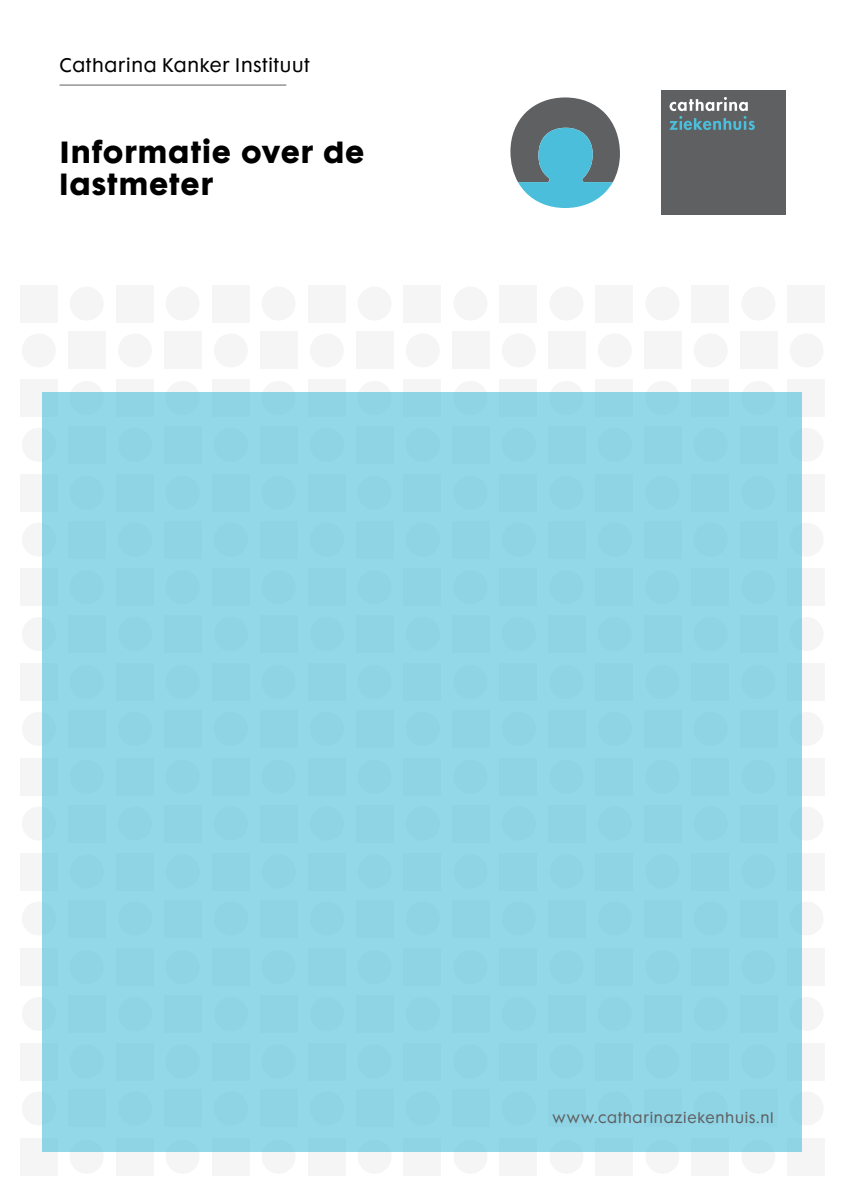
<style>
.page{position:relative;width:842px;height:1191px;background:#fff}
.page>*{position:absolute;margin:0;border:0;box-sizing:border-box;transform-origin:0 0}
.t1{font:700 28px/32px "Cg Futura Maxi";letter-spacing:.035em;color:#000}
.t2{font:18px "Cg Futura Maxi";letter-spacing:.045em;color:#000}
.t3{font:14px "Cg Futura Maxi";letter-spacing:.055em;color:#5f6062}
</style>
<div class="page">
<div style="left:70px;top:287px;width:34px;height:33px;background:#f5f5f6;border-radius:50%"></div>
<div style="left:116px;top:285px;width:37px;height:37px;background:#f5f5f6"></div>
<div style="left:166px;top:287px;width:34px;height:33px;background:#f5f5f6;border-radius:50%"></div>
<div style="left:212px;top:285px;width:37px;height:37px;background:#f5f5f6"></div>
<div style="left:262px;top:287px;width:34px;height:33px;background:#f5f5f6;border-radius:50%"></div>
<div style="left:308px;top:285px;width:37px;height:37px;background:#f5f5f6"></div>
<div style="left:358px;top:287px;width:33px;height:33px;background:#f5f5f6;border-radius:50%"></div>
<div style="left:404px;top:285px;width:37px;height:37px;background:#f5f5f6"></div>
<div style="left:454px;top:287px;width:33px;height:33px;background:#f5f5f6;border-radius:50%"></div>
<div style="left:500px;top:285px;width:37px;height:37px;background:#f5f5f6"></div>
<div style="left:549px;top:287px;width:34px;height:33px;background:#f5f5f6;border-radius:50%"></div>
<div style="left:596px;top:285px;width:37px;height:37px;background:#f5f5f6"></div>
<div style="left:645px;top:287px;width:34px;height:33px;background:#f5f5f6;border-radius:50%"></div>
<div style="left:692px;top:285px;width:37px;height:37px;background:#f5f5f6"></div>
<div style="left:741px;top:287px;width:34px;height:33px;background:#f5f5f6;border-radius:50%"></div>
<div style="left:788px;top:285px;width:37px;height:37px;background:#f5f5f6"></div>
<div style="left:20px;top:285px;width:37px;height:37px;background:#f5f5f6"></div>
<div style="left:118px;top:333px;width:34px;height:34px;background:#f5f5f6;border-radius:50%"></div>
<div style="left:164px;top:332px;width:38px;height:37px;background:#f5f5f6"></div>
<div style="left:214px;top:333px;width:34px;height:34px;background:#f5f5f6;border-radius:50%"></div>
<div style="left:260px;top:332px;width:37px;height:37px;background:#f5f5f6"></div>
<div style="left:310px;top:333px;width:34px;height:34px;background:#f5f5f6;border-radius:50%"></div>
<div style="left:356px;top:332px;width:37px;height:37px;background:#f5f5f6"></div>
<div style="left:406px;top:333px;width:34px;height:34px;background:#f5f5f6;border-radius:50%"></div>
<div style="left:452px;top:332px;width:37px;height:37px;background:#f5f5f6"></div>
<div style="left:502px;top:333px;width:34px;height:34px;background:#f5f5f6;border-radius:50%"></div>
<div style="left:548px;top:332px;width:37px;height:37px;background:#f5f5f6"></div>
<div style="left:598px;top:333px;width:34px;height:34px;background:#f5f5f6;border-radius:50%"></div>
<div style="left:644px;top:332px;width:37px;height:37px;background:#f5f5f6"></div>
<div style="left:694px;top:333px;width:34px;height:34px;background:#f5f5f6;border-radius:50%"></div>
<div style="left:740px;top:332px;width:37px;height:37px;background:#f5f5f6"></div>
<div style="left:790px;top:333px;width:34px;height:34px;background:#f5f5f6;border-radius:50%"></div>
<div style="left:22px;top:333px;width:34px;height:34px;background:#f5f5f6;border-radius:50%"></div>
<div style="left:68px;top:332px;width:37px;height:37px;background:#f5f5f6"></div>
<div style="left:70px;top:381px;width:34px;height:34px;background:#f5f5f6;border-radius:50%"></div>
<div style="left:116px;top:379px;width:37px;height:37px;background:#f5f5f6"></div>
<div style="left:166px;top:381px;width:34px;height:34px;background:#f5f5f6;border-radius:50%"></div>
<div style="left:212px;top:379px;width:37px;height:37px;background:#f5f5f6"></div>
<div style="left:262px;top:381px;width:34px;height:34px;background:#f5f5f6;border-radius:50%"></div>
<div style="left:308px;top:379px;width:37px;height:37px;background:#f5f5f6"></div>
<div style="left:358px;top:381px;width:33px;height:34px;background:#f5f5f6;border-radius:50%"></div>
<div style="left:404px;top:379px;width:37px;height:37px;background:#f5f5f6"></div>
<div style="left:454px;top:381px;width:33px;height:34px;background:#f5f5f6;border-radius:50%"></div>
<div style="left:500px;top:379px;width:37px;height:37px;background:#f5f5f6"></div>
<div style="left:549px;top:381px;width:34px;height:34px;background:#f5f5f6;border-radius:50%"></div>
<div style="left:596px;top:379px;width:37px;height:37px;background:#f5f5f6"></div>
<div style="left:645px;top:381px;width:34px;height:34px;background:#f5f5f6;border-radius:50%"></div>
<div style="left:692px;top:379px;width:37px;height:37px;background:#f5f5f6"></div>
<div style="left:741px;top:381px;width:34px;height:34px;background:#f5f5f6;border-radius:50%"></div>
<div style="left:788px;top:379px;width:37px;height:37px;background:#f5f5f6"></div>
<div style="left:20px;top:379px;width:37px;height:37px;background:#f5f5f6"></div>
<div style="left:790px;top:428px;width:34px;height:34px;background:#f5f5f6;border-radius:50%"></div>
<div style="left:22px;top:428px;width:34px;height:34px;background:#f5f5f6;border-radius:50%"></div>
<div style="left:788px;top:474px;width:37px;height:37px;background:#f5f5f6"></div>
<div style="left:20px;top:474px;width:37px;height:37px;background:#f5f5f6"></div>
<div style="left:790px;top:523px;width:34px;height:33px;background:#f5f5f6;border-radius:50%"></div>
<div style="left:22px;top:523px;width:34px;height:33px;background:#f5f5f6;border-radius:50%"></div>
<div style="left:788px;top:568px;width:37px;height:38px;background:#f5f5f6"></div>
<div style="left:20px;top:568px;width:37px;height:38px;background:#f5f5f6"></div>
<div style="left:790px;top:617px;width:34px;height:34px;background:#f5f5f6;border-radius:50%"></div>
<div style="left:22px;top:617px;width:34px;height:34px;background:#f5f5f6;border-radius:50%"></div>
<div style="left:788px;top:663px;width:37px;height:37px;background:#f5f5f6"></div>
<div style="left:20px;top:663px;width:37px;height:37px;background:#f5f5f6"></div>
<div style="left:790px;top:712px;width:34px;height:34px;background:#f5f5f6;border-radius:50%"></div>
<div style="left:22px;top:712px;width:34px;height:34px;background:#f5f5f6;border-radius:50%"></div>
<div style="left:788px;top:758px;width:37px;height:37px;background:#f5f5f6"></div>
<div style="left:20px;top:758px;width:37px;height:37px;background:#f5f5f6"></div>
<div style="left:790px;top:806px;width:34px;height:34px;background:#f5f5f6;border-radius:50%"></div>
<div style="left:22px;top:806px;width:34px;height:34px;background:#f5f5f6;border-radius:50%"></div>
<div style="left:788px;top:853px;width:37px;height:37px;background:#f5f5f6"></div>
<div style="left:20px;top:853px;width:37px;height:37px;background:#f5f5f6"></div>
<div style="left:790px;top:901px;width:34px;height:34px;background:#f5f5f6;border-radius:50%"></div>
<div style="left:22px;top:901px;width:34px;height:34px;background:#f5f5f6;border-radius:50%"></div>
<div style="left:788px;top:948px;width:37px;height:37px;background:#f5f5f6"></div>
<div style="left:20px;top:948px;width:37px;height:37px;background:#f5f5f6"></div>
<div style="left:790px;top:997px;width:34px;height:34px;background:#f5f5f6;border-radius:50%"></div>
<div style="left:22px;top:997px;width:34px;height:34px;background:#f5f5f6;border-radius:50%"></div>
<div style="left:788px;top:1043px;width:37px;height:37px;background:#f5f5f6"></div>
<div style="left:20px;top:1043px;width:37px;height:37px;background:#f5f5f6"></div>
<div style="left:790px;top:1091px;width:34px;height:34px;background:#f5f5f6;border-radius:50%"></div>
<div style="left:22px;top:1091px;width:34px;height:34px;background:#f5f5f6;border-radius:50%"></div>
<div style="left:70px;top:1139px;width:34px;height:34px;background:#f5f5f6;border-radius:50%"></div>
<div style="left:116px;top:1138px;width:37px;height:37px;background:#f5f5f6"></div>
<div style="left:166px;top:1139px;width:34px;height:34px;background:#f5f5f6;border-radius:50%"></div>
<div style="left:212px;top:1138px;width:37px;height:37px;background:#f5f5f6"></div>
<div style="left:262px;top:1139px;width:34px;height:34px;background:#f5f5f6;border-radius:50%"></div>
<div style="left:308px;top:1138px;width:37px;height:37px;background:#f5f5f6"></div>
<div style="left:358px;top:1139px;width:33px;height:34px;background:#f5f5f6;border-radius:50%"></div>
<div style="left:404px;top:1138px;width:37px;height:37px;background:#f5f5f6"></div>
<div style="left:454px;top:1139px;width:33px;height:34px;background:#f5f5f6;border-radius:50%"></div>
<div style="left:500px;top:1138px;width:37px;height:37px;background:#f5f5f6"></div>
<div style="left:549px;top:1139px;width:34px;height:34px;background:#f5f5f6;border-radius:50%"></div>
<div style="left:596px;top:1138px;width:37px;height:37px;background:#f5f5f6"></div>
<div style="left:645px;top:1139px;width:34px;height:34px;background:#f5f5f6;border-radius:50%"></div>
<div style="left:692px;top:1138px;width:37px;height:37px;background:#f5f5f6"></div>
<div style="left:741px;top:1139px;width:34px;height:34px;background:#f5f5f6;border-radius:50%"></div>
<div style="left:788px;top:1138px;width:37px;height:37px;background:#f5f5f6"></div>
<div style="left:20px;top:1138px;width:37px;height:37px;background:#f5f5f6"></div>
<div style="left:43px;top:392px;width:759px;height:760px;background:#8fd4e5"></div>
<hr style="left:60px;top:85px;width:226px;height:1px;background:#5f6062">
<svg style="left:510px;top:97px;width:110px;height:111px"></svg>
<div style="left:661px;top:90px;width:124px;height:125px;background:#5f6062"></div>
<svg style="left:669px;top:97px;width:86px;height:33px"></svg>
<p class="t2" style="left:60px;top:54px;width:252px">Catharina Kanker Instituut</p>
<h1 class="t1" style="left:60px;top:137px;width:306px">Informatie over de lastmeter</h1>
<p class="t3" style="left:552px;top:1109px;width:223px">www.catharinaziekenhuis.nl</p>
</div>
